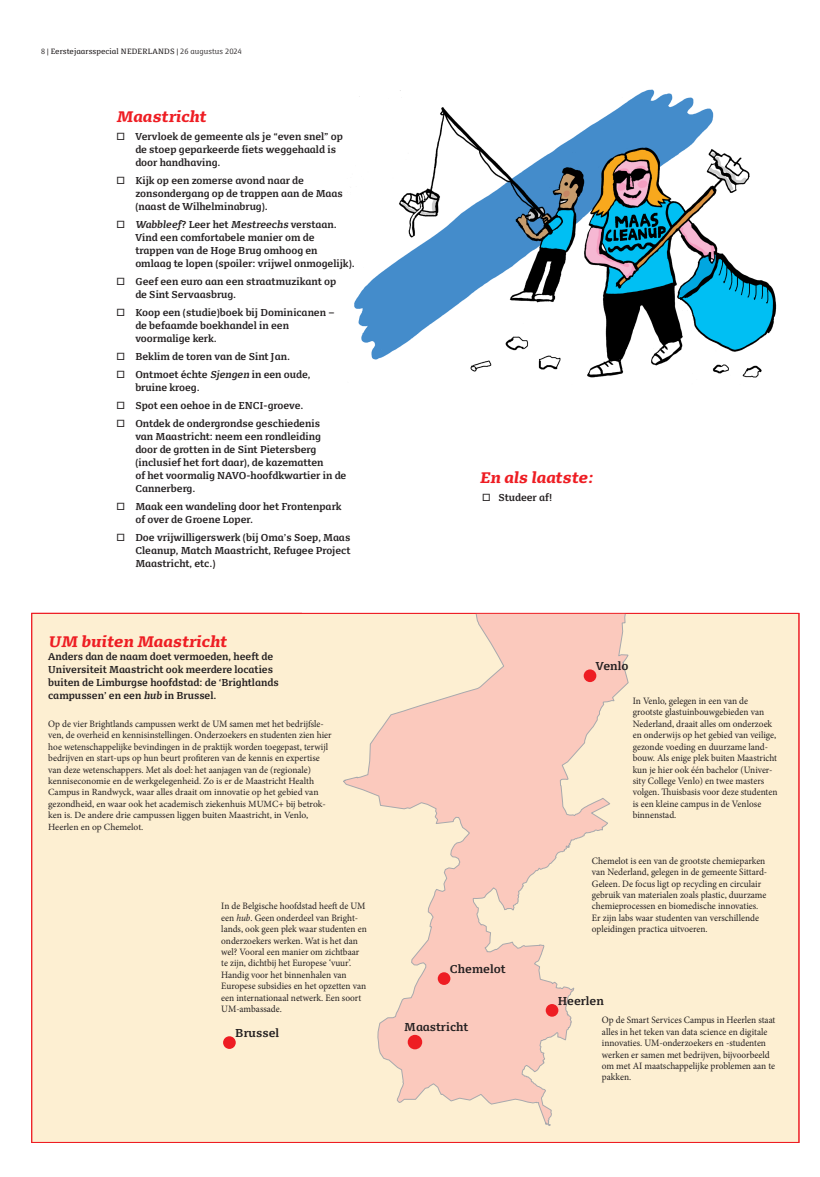
<style>
.page{position:relative;width:820px;height:1177px;background:#fff}
.page>*{position:absolute;margin:0;border:0;box-sizing:border-box;transform-origin:0 0}
.chapeauBoven{font:italic 900 16px "FP Dancer Serif";color:#ee1d23}
.t1{font:700 12px "FP Dancer Serif";color:#231f20}
.chapeauBoven-2{font:700 10.5px/13px "FP Dancer Serif";color:#231f20}
.chapeauBoven-3{font:italic 700 10.5px "FP Dancer Serif";color:#231f20}
.brood{font:9.8px/11.4px "Minion Pro";color:#231f20;scale:.95 1}
.brood-2{font:9.5px/11.4px "Minion Pro";color:#231f20}
.t2{font:8px "FP Dancer Serif";letter-spacing:.01em;color:#231f20}
.s1{font-weight:300}
.s2{font-family:"Guyot Sans";font-weight:600;font-style:italic}
.s3{font-family:"Guyot Sans";font-weight:600}
.s4{font-style:normal}
.s5{font-style:italic}
</style>
<div class="page">
<div style="left:31px;top:613px;width:768px;height:529px;background:#fdefd2"></div>
<svg style="left:343px;top:615px;width:286px;height:511px"></svg>
<div style="left:545px;top:1004px;width:13px;height:12px;background:#ee1d23;border-radius:50%"></div>
<div style="left:583px;top:669px;width:13px;height:13px;background:#ee1d23;border-radius:50%"></div>
<div style="left:223px;top:1036px;width:13px;height:12px;background:#ee1d23;border-radius:50%"></div>
<div style="left:437px;top:972px;width:13px;height:12px;background:#ee1d23;border-radius:50%"></div>
<img style="left:354px;top:89px;width:423px;height:289px">
<div style="left:407px;top:1034px;width:15px;height:15px;background:#ee1d23;border-radius:50%"></div>
<p class="t2" style="left:41px;top:47px;width:202px"><span class="s1">8 |</span> Eerstejaarsspecial NEDERLANDS <span class="s1">| 26 augustus 2024</span></p>
<p class="chapeauBoven" style="left:116px;top:107px;width:91px">Maastricht</p>
<p class="chapeauBoven-2" style="left:135px;top:130px;width:209px;text-indent:-19px"><span class="s2">□</span> Vervloek de gemeente als je “even snel” op de stoep geparkeerde fiets weggehaald is door handhaving.</p>
<p class="chapeauBoven-2" style="left:135px;top:174px;width:209px;text-indent:-19px"><span class="s2">□</span> Kijk op een zomerse avond naar de zonsondergang op de trappen aan de Maas (naast de Wilhelminabrug).</p>
<p class="chapeauBoven-3" style="left:116px;top:218px;width:222px"><span class="s3">□</span> Wabbleef<span class="s4">? Leer het</span> Mestreechs <span class="s4">verstaan.</span></p>
<p class="chapeauBoven-2" style="left:135px;top:231px;width:221px">Vind een comfortabele manier om de trappen van de Hoge Brug omhoog en omlaag te lopen (spoiler: vrijwel onmogelijk).</p>
<p class="chapeauBoven-2" style="left:135px;top:275px;width:202px;text-indent:-19px"><span class="s2">□</span> Geef een euro aan een straatmuzikant op de Sint Servaasbrug.</p>
<p class="chapeauBoven-2" style="left:135px;top:306px;width:201px;text-indent:-19px"><span class="s2">□</span> Koop een (studie)boek bij Dominicanen – de befaamde boekhandel in een voormalige kerk.</p>
<p class="chapeauBoven-2" style="left:116px;top:350px;width:175px"><span class="s2">□</span> Beklim de toren van de Sint Jan.</p>
<p class="chapeauBoven-2" style="left:135px;top:368px;width:176px;text-indent:-19px"><span class="s2">□</span> Ontmoet échte <span class="s5">Sjengen</span> in een oude, bruine kroeg.</p>
<p class="chapeauBoven-2" style="left:116px;top:399px;width:189px"><span class="s2">□</span> Spot een oehoe in de ENCI-groeve.</p>
<p class="chapeauBoven-2" style="left:135px;top:417px;width:212px;text-indent:-19px"><span class="s2">□</span> Ontdek de ondergrondse geschiedenis<br>van Maastricht: neem een rondleiding<br>door de grotten in de Sint Pietersberg (inclusief het fort daar), de kazematten<br>of het voormalig NAVO-hoofdkwartier in de Cannerberg.</p>
<p class="chapeauBoven-2" style="left:135px;top:500px;width:208px;text-indent:-19px"><span class="s2">□</span> Maak een wandeling door het Frontenpark of over de Groene Loper.</p>
<p class="chapeauBoven-2" style="left:135px;top:531px;width:216px;text-align:justify;text-indent:-19px"><span class="s2">□</span> Doe vrijwilligerswerk (bij Oma’s Soep, Maas Cleanup, Match Maastricht, Refugee Project Maastricht, etc.)</p>
<p class="chapeauBoven" style="left:48px;top:631px;width:180px">UM buiten Maastricht</p>
<p class="chapeauBoven-2" style="left:48px;top:649px;width:232px">Anders dan de naam doet vermoeden, heeft de Universiteit Maastricht ook meerdere locaties buiten de Limburgse hoofdstad: de ‘Brightlands campussen’ en een <span class="s5">hub</span> in Brussel.</p>
<p class="brood" style="left:48px;top:718px;width:299px">Op de vier Brightlands campussen werkt de UM samen met het bedrijfsle&shy;ven, de overheid en kennisinstellingen. Onderzoekers en studenten zien hier hoe wetenschappelijke bevindingen in de praktijk worden toegepast, terwijl bedrijven en start-ups op hun beurt profiteren van de kennis en expertise van deze wetenschappers. Met als doel: het aanjagen van de (regionale)</p>
<p class="brood-2" style="left:48px;top:775px;width:279px">kenniseconomie en de werkgelegenheid. Zo is er de Maastricht Health Campus in Randwyck, waar alles draait om innovatie op het gebied van gezondheid, en waar ook het academisch ziekenhuis MUMC+ bij betrok&shy;ken is. De andere drie campussen liggen buiten Maastricht, in Venlo, Heerlen en op Chemelot.</p>
<p class="brood" style="left:221px;top:900px;width:155px">In de Belgische hoofdstad heeft de UM een <span class="s5">hub</span>. Geen onderdeel van Bright&shy;lands, ook geen plek waar studenten en onderzoekers werken. Wat is het dan wel? Vooral een manier om zichtbaar te zijn, dichtbij het Europese ‘vuur’.<br>Handig voor het binnenhalen van Europese subsidies en het opzetten van een internationaal netwerk. Een soort UM-ambassade.</p>
<p class="t1" style="left:235px;top:1025px;width:45px">Brussel</p>
<p class="chapeauBoven" style="left:479px;top:467px;width:115px">En als laatste:</p>
<p class="chapeauBoven-2" style="left:481px;top:490px;width:72px"><span class="s2">□</span> Studeer af!</p>
<p class="t1" style="left:595px;top:659px;width:34px">Venlo</p>
<p class="brood" style="left:632px;top:695px;width:154px">In Venlo, gelegen in een van de grootste glastuinbouwgebieden van Nederland, draait alles om onderzoek en onderwijs op het gebied van veilige, gezonde voeding en duurzame land&shy;bouw. Als enige plek buiten Maastricht kun je hier ook één bachelor (Univer&shy;sity College Venlo) en twee masters volgen. Thuisbasis voor deze studenten is een kleine campus in de Venlose binnenstad.</p>
<p class="t1" style="left:450px;top:961px;width:57px">Chemelot</p>
<p class="t1" style="left:404px;top:1019px;width:66px">Maastricht</p>
<p class="brood" style="left:591px;top:855px;width:186px">Chemelot is een van de grootste chemieparken van Nederland, gelegen in de gemeente Sittard-Geleen. De focus ligt op recycling en circulair gebruik van materialen zoals plastic, duurzame chemieprocessen en biomedische innovaties.<br>Er zijn labs waar studenten van verschillende opleidingen practica uitvoeren.</p>
<p class="t1" style="left:557px;top:993px;width:47px">Heerlen</p>
<p class="brood" style="left:601px;top:1014px;width:184px">Op de Smart Services Campus in Heerlen staat alles in het teken van data science en digitale innovaties. UM-onderzoekers en -studenten werken er samen met bedrijven, bijvoorbeeld om met AI maatschappelijke problemen aan te pakken.</p>
</div>
